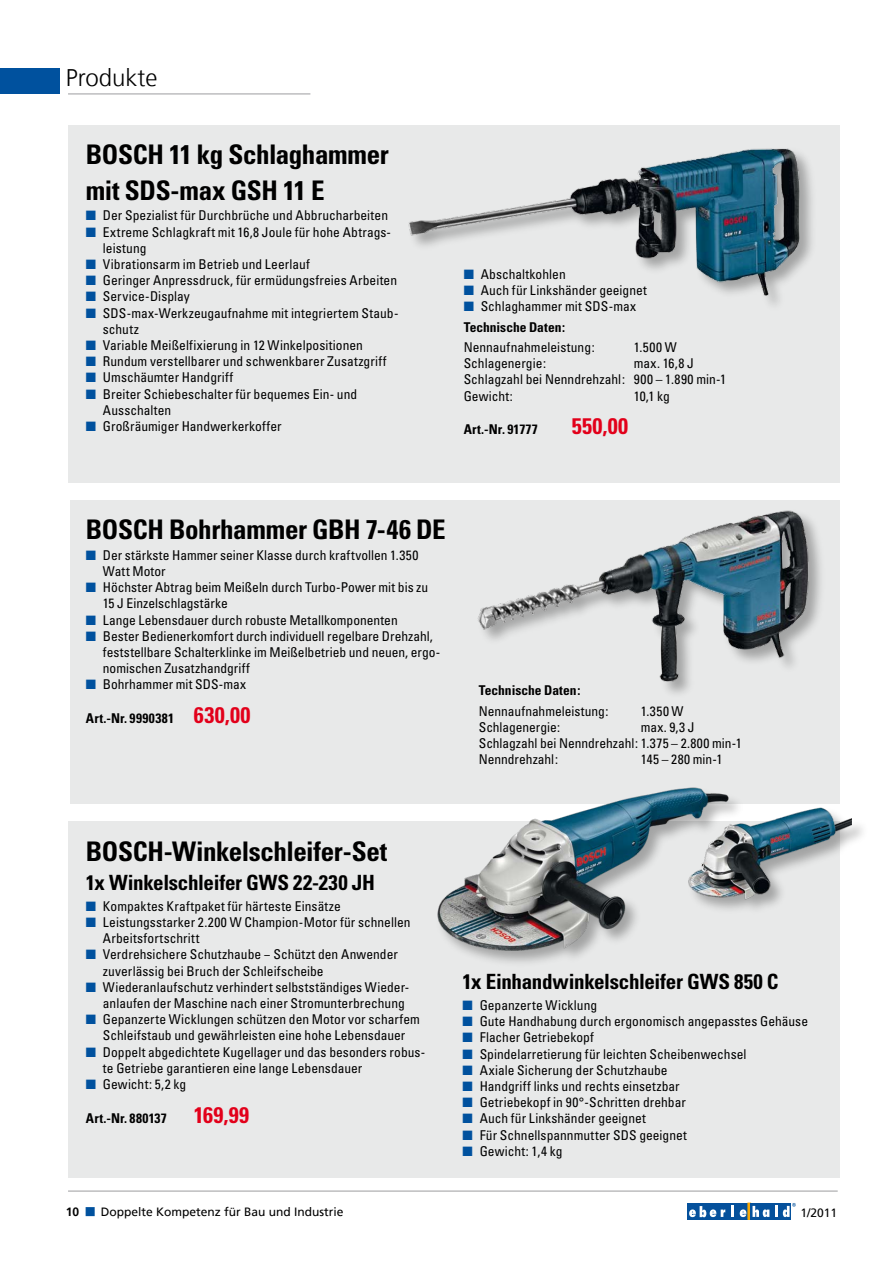
<style>
.page{position:relative;width:893px;height:1263px;background:#fff}
.page>*{position:absolute;margin:0;border:0;box-sizing:border-box;transform-origin:0 0}
.t1{font:700 condensed 27px/35.5px "Univers";letter-spacing:-.015em;color:#000}
.t2{font:300 24px "Frutiger";color:#000}
.t3{font:700 condensed 22.5px "Univers";color:#e2001a}
.t4{font:700 condensed 21px "Univers";letter-spacing:-.015em;color:#000}
.t5{font:condensed 13.5px/16.2px "Univers";color:#000}
.t6{font:700 condensed 13.5px "Univers";letter-spacing:.005em;color:#000}
.t7{font:13.5px/16.2px "Zapf Dingbats";color:#00519e;text-align:justify}
.t8{font:700 condensed 13.5px "Univers";letter-spacing:.035em;color:#000}
.t9{font:condensed 13.5px "Univers";letter-spacing:.02em;color:#000}
.t10{font:12px "Frutiger";color:#000}
.t11{font:700 12px "Frutiger";color:#000}
.s1{font-size:22.5px;color:#e2001a}
</style>
<div class="page">
<div style="left:0;top:68px;width:60px;height:26px;background:#00519e"></div>
<hr style="left:68px;top:94px;width:242px;height:1px;background:#9c9d9f">
<hr style="left:68px;top:1191px;width:770px;height:1px;background:#9c9d9f">
<svg style="left:698px;top:1203px;width:10px;height:16px"></svg>
<div style="left:687px;top:1203px;width:11px;height:16px;background:#05519c"></div>
<div style="left:708px;top:1203px;width:10px;height:16px;background:#05519c"></div>
<svg style="left:728px;top:1203px;width:10px;height:16px"></svg>
<svg style="left:732px;top:1206px;width:2px;height:11px"></svg>
<svg style="left:738px;top:1203px;width:10px;height:16px"></svg>
<div style="left:718px;top:1203px;width:10px;height:16px;background:#05519c"></div>
<div style="left:748px;top:1203px;width:3px;height:16px;border:1px solid #f6a807"></div>
<svg style="left:771px;top:1203px;width:10px;height:16px"></svg>
<svg style="left:775px;top:1206px;width:2px;height:11px"></svg>
<div style="left:751px;top:1203px;width:10px;height:16px;background:#05519c"></div>
<svg style="left:761px;top:1203px;width:10px;height:16px"></svg>
<div style="left:781px;top:1203px;width:10px;height:16px;background:#05519c"></div>
<svg style="left:752px;top:1206px;width:17px;height:11px"></svg>
<svg style="left:689px;top:1206px;width:36px;height:11px"></svg>
<svg style="left:740px;top:1209px;width:6px;height:8px"></svg>
<svg style="left:783px;top:1203px;width:13px;height:14px"></svg>
<div style="left:68px;top:821px;width:771px;height:357px;background:#e8e9e9"></div>
<div style="left:70px;top:500px;width:769px;height:304px;background:#e8e9e9"></div>
<div style="left:68px;top:125px;width:771px;height:357px;background:#e8e9e9"></div>
<div style="left:435px;top:785px;width:435px;height:185px;background:#000;opacity:.3"></div>
<img style="left:435px;top:779px;width:416px;height:189px">
<img style="left:477px;top:510px;width:341px;height:182px">
<img style="left:408px;top:148px;width:404px;height:157px">
<h2 class="t2" style="left:66px;top:64px;width:93px">Produkte</h2>
<h1 class="t1" style="left:86px;top:137px;width:304px">BOSCH 11 kg Schlaghammer mit SDS-max GSH 11 E</h1>
<p class="t5" style="left:103px;top:207px;width:297px">Der Spezialist für Durchbrüche und Abbrucharbeiten Extreme Schlagkraft mit 16,8 Joule für hohe Abtrags&shy;leistung<br>Vibrationsarm im Betrieb und Leerlauf<br>Geringer Anpressdruck, für ermüdungsfreies Arbeiten Service-Display<br>SDS-max-Werkzeugaufnahme mit integriertem Staub&shy;schutz<br>Variable Meißelfixierung in 12 Winkelpositionen Rundum verstellbarer und schwenkbarer Zusatzgriff Umschäumter Handgriff<br>Breiter Schiebeschalter für bequemes Ein- und Ausschalten<br>Großräumiger Handwerkerkoffer</p>
<p class="t7" style="left:86px;top:256px;width:12px">■ ■ ■ ■</p>
<p class="t7" style="left:86px;top:337px;width:12px">■ ■ ■ ■</p>
<p class="t7" style="left:86px;top:418px;width:12px">■</p>
<p class="t5" style="left:481px;top:266px;width:168px">Abschaltkohlen<br>Auch für Linkshänder geeignet<br>Schlaghammer mit SDS-max</p>
<p class="t6" style="left:464px;top:318px;width:103px">Technische Daten:</p>
<p class="t5" style="left:464px;top:339px;width:133px">Nennaufnahmeleistung:</p>
<p class="t5" style="left:634px;top:339px;width:45px">1.500 W</p>
<p class="t5" style="left:464px;top:355px;width:84px">Schlagenergie:</p>
<p class="t7" style="left:464px;top:266px;width:12px">■ ■ ■</p>
<p class="t5" style="left:464px;top:355px;width:264px;text-indent:170px">max. 16,8 J<br>Schlagzahl bei Nenndrehzahl: 900 – 1.890 min-1<br>Gewicht:</p>
<p class="t5" style="left:634px;top:387px;width:38px">10,1 kg</p>
<p class="t6" style="left:464px;top:421px;width:76px">Art.-Nr. 91777</p>
<h3 class="t3" style="left:572px;top:412px;width:58px">550,00</h3>
<h1 class="t1" style="left:86px;top:512px;width:361px">BOSCH Bohrhammer GBH 7-46 DE</h1>
<p class="t5" style="left:103px;top:547px;width:339px">Der stärkste Hammer seiner Klasse durch kraftvollen 1.350<br>Watt Motor<br>Höchster Abtrag beim Meißeln durch Turbo-Power mit bis zu 15 J Einzelschlagstärke<br>Lange Lebensdauer durch robuste Metallkomponenten<br>Bester Bedienerkomfort durch individuell regelbare Drehzahl, feststellbare Schalterklinke im Meißelbetrieb und neuen, ergo&shy;nomischen Zusatzhandgriff<br>Bohrhammer mit SDS-max</p>
<p class="t8" style="left:86px;top:710px;width:166px">Art.-Nr. 9990381 <span class="s1">630,00</span></p>
<p class="t7" style="left:86px;top:547px;width:12px">■</p>
<p class="t7" style="left:86px;top:580px;width:12px">■</p>
<p class="t7" style="left:86px;top:677px;width:12px">■</p>
<p class="t6" style="left:479px;top:682px;width:103px">Technische Daten:</p>
<p class="t5" style="left:479px;top:703px;width:131px">Nennaufnahmeleistung:</p>
<p class="t5" style="left:641px;top:703px;width:44px">1.350 W</p>
<p class="t5" style="left:479px;top:719px;width:83px">Schlagenergie:</p>
<p class="t5" style="left:479px;top:719px;width:264px;text-indent:162px">max. 9,3 J<br>Schlagzahl bei Nenndrehzahl: 1.375 – 2.800 min-1<br>Nenndrehzahl:</p>
<p class="t9" style="left:641px;top:751px;width:83px">145 – 280 min-1</p>
<h1 class="t1" style="left:86px;top:833px;width:303px">BOSCH-Winkelschleifer-Set</h1>
<h3 class="t4" style="left:86px;top:870px;width:290px">1x Winkelschleifer GWS 22-230 JH</h3>
<p class="t5" style="left:103px;top:898px;width:324px">Kompaktes Kraftpaket für härteste Einsätze Leistungsstarker 2.200 W Champion-Motor für schnellen Arbeitsfortschritt<br>Verdrehsichere Schutzhaube − Schützt den Anwender zuverlässig bei Bruch der Schleifscheibe Wiederanlaufschutz verhindert selbstständiges Wieder‑ anlaufen der Maschine nach einer Stromunterbrechung Gepanzerte Wicklungen schützen den Motor vor scharfem Schleifstaub und gewährleisten eine hohe Lebensdauer Doppelt abgedichtete Kugellager und das besonders robus&shy;te Getriebe garantieren eine lange Lebensdauer<br>Gewicht: 5,2 kg</p>
<p class="t6" style="left:86px;top:1109px;width:165px">Art.-Nr. 880137 <span class="s1">169,99</span></p>
<p class="t7" style="left:86px;top:947px;width:12px">■</p>
<p class="t7" style="left:86px;top:979px;width:12px">■</p>
<p class="t7" style="left:86px;top:1011px;width:12px">■</p>
<p class="t7" style="left:86px;top:1044px;width:12px">■</p>
<p class="t7" style="left:86px;top:1076px;width:12px">■</p>
<h3 class="t4" style="left:463px;top:969px;width:317px">1x Einhandwinkelschleifer GWS 850 C</h3>
<p class="t5" style="left:480px;top:997px;width:330px">Gepanzerte Wicklung<br>Gute Handhabung durch ergonomisch angepasstes Gehäuse Flacher Getriebekopf<br>Spindelarretierung für leichten Scheibenwechsel<br>Axiale Sicherung der Schutzhaube<br>Handgriff links und rechts einsetzbar<br>Getriebekopf in 90°-Schritten drehbar<br>Auch für Linkshänder geeignet<br>Für Schnellspannmutter SDS geeignet<br>Gewicht: 1,4 kg</p>
<p class="t7" style="left:463px;top:997px;width:12px">■ ■ ■ ■ ■ ■ ■ ■ ■ ■</p>
<p class="t11" style="left:66px;top:1204px;width:15px">10</p>
<p class="t10" style="left:101px;top:1204px;width:244px">Doppelte Kompetenz für Bau und Industrie</p>
<p class="t10" style="left:800px;top:1205px;width:38px">1/2011</p>
</div>
